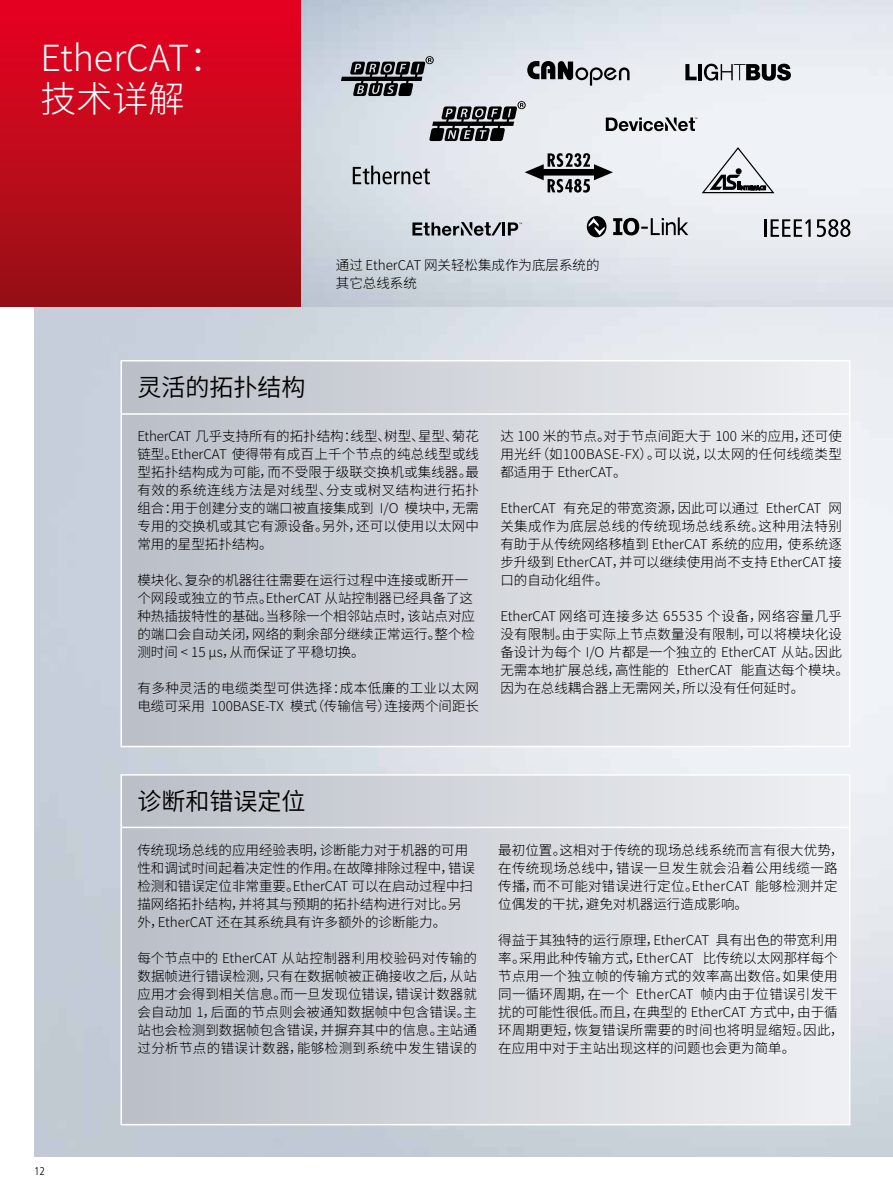
<style>
.page{position:relative;width:893px;height:1191px;background:#fff}
.page>*{position:absolute;margin:0;border:0;box-sizing:border-box;transform-origin:0 0}
.t1{font:100 36px/40.5px "Noto Sans SC";color:#fff}
.t2{font:100 24px "Noto Sans SC";color:#000}
.t3{font:100 13.5px/18px "Noto Sans SC";color:#000}
.t4{font:100 13.5px/18px "Noto Sans SC";letter-spacing:.025em;color:#000}
.t5{font:100 13.5px/18px "Noto Sans SC";letter-spacing:.035em;color:#000}
.t6{font:300 condensed 11.25px "Frutiger LT Pro";color:#000}
</style>
<div class="page">
<img style="left:34px;top:306px;width:859px;height:851px">
<img style="left:300px;top:0;width:593px;height:306px">
<div style="left:0;top:0;width:300px;height:306px;background:linear-gradient(to bottom,#e90121,#961115)"></div>
<hr style="left:764px;top:219px;width:3px;height:18px;background:#000">
<svg style="left:771px;top:219px;width:40px;height:18px"></svg>
<svg style="left:817px;top:219px;width:33px;height:18px"></svg>
<svg style="left:613px;top:217px;width:75px;height:18px"></svg>
<svg style="left:587px;top:216px;width:19px;height:21px"></svg>
<svg style="left:589px;top:218px;width:16px;height:17px"></svg>
<svg style="left:412px;top:222px;width:110px;height:14px;background:#83878b"></svg>
<svg style="left:341px;top:56px;width:450px;height:138px;background:#c5c9ce"></svg>
<div style="left:121px;top:361px;width:729px;height:385px;background:linear-gradient(to right,#babec7,#eff0f3)"></div>
<div style="left:120px;top:360px;width:730px;height:387px;border:2px solid #fff"></div>
<div style="left:121px;top:775px;width:729px;height:349px;background:linear-gradient(to right,#babec7,#eff0f3)"></div>
<div style="left:120px;top:774px;width:730px;height:351px;border:2px solid #fff"></div>
<hr style="left:121px;top:413px;width:729px;height:2px;background:#fff">
<hr style="left:121px;top:826px;width:729px;height:2px;background:#fff">
<h1 class="t1" style="left:40px;top:38px;width:186px">EtherCAT：技术详解</h1>
<p class="t3" style="left:336px;top:256px;width:265px">通过 EtherCAT 网关轻松集成作为底层系统的其它总线系统</p>
<h2 class="t2" style="left:137px;top:374px;width:169px">灵活的拓扑结构</h2>
<p class="t6" style="left:34px;top:1164px;width:13px">12</p>
<p class="t3" style="left:137px;top:427px;width:343px;text-align:justify">EtherCAT 几乎支持所有的拓扑结构：线型、树型、星型、菊花链型。EtherCAT 使得带有成百上千个节点的纯总线型或线型拓扑结构成为可能，而不受限于级联交换机或集线器。最有效的系统连线方法是对线型、分支或树叉结构进行拓扑组合：用于创建分支的端口被直接集成到 I/O 模块中，无需专用的交换机或其它有源设备。另外，还可以使用以太网中常用的星型拓扑结构。</p>
<p class="t3" style="left:137px;top:571px;width:339px">模块化、复杂的机器往往需要在运行过程中连接或断开一个网段或独立的节点。EtherCAT 从站控制器已经具备了这种热插拔特性的基础。当移除一个相邻站点时，该站点对应的端口会自动关闭，网络的剩余部分继续正常运行。整个检测时间 &lt; 15 μs，从而保证了平稳切换。</p>
<p class="t5" style="left:137px;top:679px;width:343px">有多种灵活的电缆类型可供选择：成本低廉的工业以太网电缆可采用 100BASE-TX 模式（传输信号）连接两个间距长</p>
<p class="t3" style="left:500px;top:427px;width:343px;text-align:justify">达 100 米的节点。对于节点间距大于 100 米的应用，还可使用光纤（如100BASE-FX）。可以说，以太网的任何线缆类型都适用于 EtherCAT。</p>
<p class="t3" style="left:500px;top:499px;width:343px;text-align:justify">EtherCAT 有充足的带宽资源，因此可以通过 EtherCAT 网关集成作为底层总线的传统现场总线系统。这种用法特别有助于从传统网络移植到 EtherCAT 系统的应用，使系统逐步升级到 EtherCAT，并可以继续使用尚不支持 EtherCAT 接口的自动化组件。</p>
<p class="t3" style="left:500px;top:607px;width:350px">EtherCAT 网络可连接多达 65535 个设备，网络容量几乎没有限制。由于实际上节点数量没有限制，可以将模块化设备设计为每个 I/O 片都是一个独立的 EtherCAT 从站。因此无需本地扩展总线，高性能的 EtherCAT 能直达每个模块。因为在总线耦合器上无需网关，所以没有任何延时。</p>
<h2 class="t2" style="left:137px;top:788px;width:169px">诊断和错误定位</h2>
<p class="t3" style="left:137px;top:841px;width:339px">传统现场总线的应用经验表明，诊断能力对于机器的可用性和调试时间起着决定性的作用。在故障排除过程中，错误检测和错误定位非常重要。EtherCAT 可以在启动过程中扫描网络拓扑结构，并将其与预期的拓扑结构进行对比。另外，EtherCAT 还在其系统具有许多额外的诊断能力。</p>
<p class="t3" style="left:137px;top:949px;width:341px;text-align:justify">每个节点中的 EtherCAT 从站控制器利用校验码对传输的数据帧进行错误检测，只有在数据帧被正确接收之后，从站应用才会得到相关信息。而一旦发现位错误，错误计数器就会自动加 1，后面的节点则会被通知数据帧中包含错误。主站也会检测到数据帧包含错误，并摒弃其中的信息。主站通过分析节点的错误计数器，能够检测到系统中发生错误的</p>
<p class="t4" style="left:498px;top:841px;width:347px">最初位置。这相对于传统的现场总线系统而言有很大优势，在传统现场总线中，错误一旦发生就会沿着公用线缆一路传播，而不可能对错误进行定位。EtherCAT 能够检测并定位偶发的干扰，避免对机器运行造成影响。</p>
<p class="t3" style="left:498px;top:931px;width:347px">得益于其独特的运行原理，EtherCAT 具有出色的带宽利用率。采用此种传输方式，EtherCAT 比传统以太网那样每个节点用一个独立帧的传输方式的效率高出数倍。如果使用同一循环周期，在一个 EtherCAT 帧内由于位错误引发干扰的可能性很低。而且，在典型的 EtherCAT 方式中，由于循环周期更短，恢复错误所需要的时间也将明显缩短。因此，在应用中对于主站出现这样的问题也会更为简单。</p>
</div>
